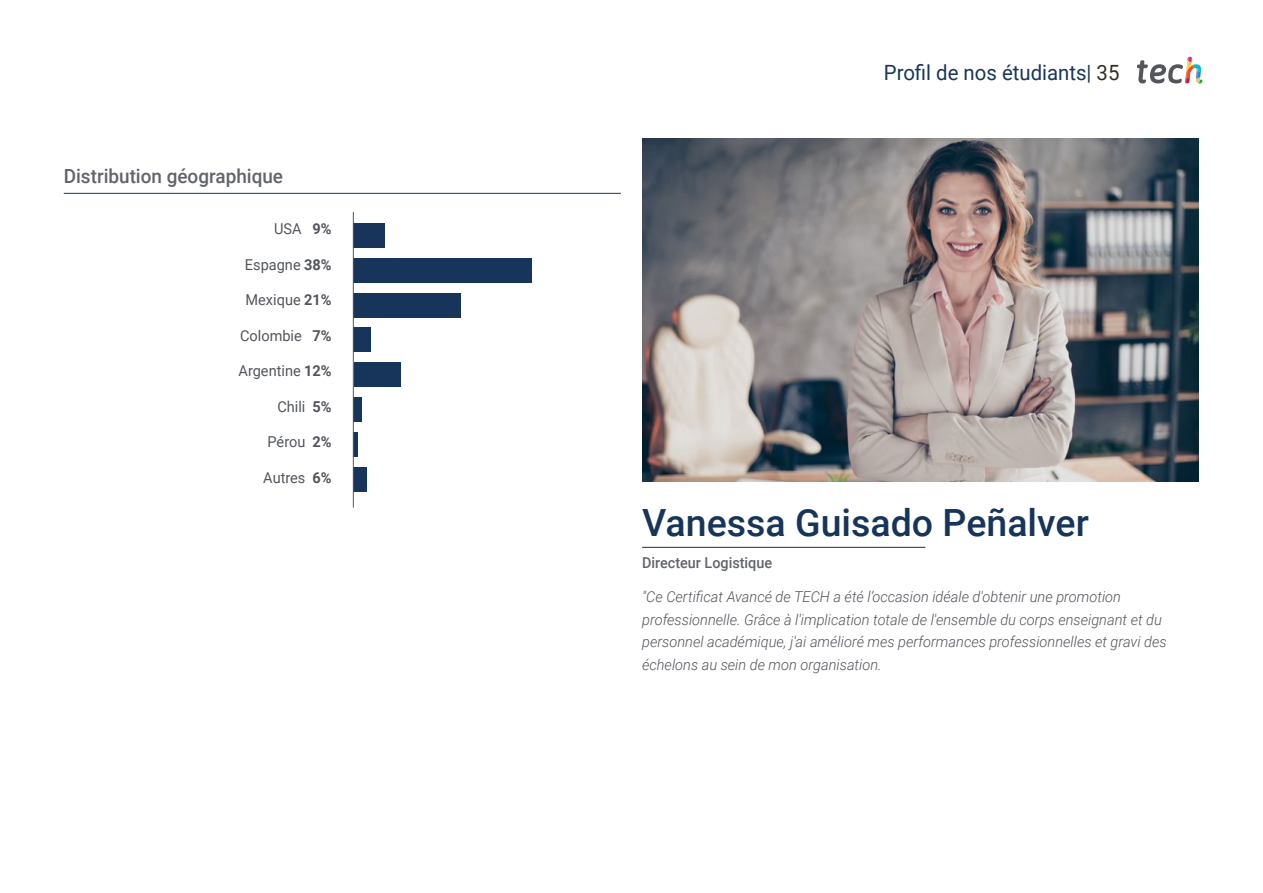
<style>
.page{position:relative;width:1263px;height:893px;background:#fff}
.page>*{position:absolute;margin:0;border:0;box-sizing:border-box;transform-origin:0 0}
.t1{font:500 37.5px "Roboto";color:#17355b}
.t2{font:21px "Roboto";color:#1a355c}
.t3{font:500 19.5px "Roboto";color:#61646a}
.t4{font:italic 300 15px/22.5px "Roboto";color:#52555b}
.t5{font:15px "Roboto";color:#52555b}
.t6{font:500 15px "Roboto";color:#61646a;scale:.96 1}
.s1{font-weight:700}
.s2{color:#312e20}
</style>
<div class="page">
<img style="left:642px;top:138px;width:556px;height:343px">
<hr style="left:64px;top:193px;width:557px;height:1px;background:#17355b">
<svg style="left:1137px;top:57px;width:65px;height:27px"></svg>
<div style="left:353px;top:223px;width:32px;height:25px;background:#17355b"></div>
<div style="left:353px;top:397px;width:9px;height:25px;background:#17355b"></div>
<div style="left:353px;top:258px;width:179px;height:25px;background:#17355b"></div>
<div style="left:353px;top:432px;width:5px;height:25px;background:#17355b"></div>
<div style="left:353px;top:293px;width:108px;height:24px;background:#17355b"></div>
<div style="left:353px;top:467px;width:14px;height:24px;background:#17355b"></div>
<div style="left:353px;top:327px;width:18px;height:25px;background:#17355b"></div>
<div style="left:354px;top:362px;width:46px;height:25px;background:#17355b"></div>
<hr style="left:353px;top:212px;width:1px;height:296px;background:#52555b">
<hr style="left:642px;top:547px;width:283px;height:1px;background:#123352">
<h3 class="t3" style="left:64px;top:162px;width:221px">Distribution géographique</h3>
<p class="t5" style="left:274px;top:218px;width:59px">USA <span class="s1">9%</span></p>
<p class="t5" style="left:245px;top:254px;width:88px">Espagne <span class="s1">38%</span></p>
<p class="t5" style="left:246px;top:289px;width:88px">Mexique <span class="s1">21%</span></p>
<p class="t5" style="left:240px;top:325px;width:93px">Colombie <span class="s1">7%</span></p>
<p class="t5" style="left:238px;top:360px;width:95px">Argentine <span class="s1">12%</span></p>
<p class="t5" style="left:277px;top:396px;width:56px">Chili <span class="s1">5%</span></p>
<p class="t5" style="left:268px;top:431px;width:66px">Pérou <span class="s1">2%</span></p>
<p class="t5" style="left:263px;top:467px;width:70px">Autres <span class="s1">6%</span></p>
<h2 class="t2" style="left:884px;top:57px;width:237px">Profil de nos étudiants| <span class="s2">35</span></h2>
<h1 class="t1" style="left:642px;top:496px;width:448px">Vanessa Guisado Peñalver</h1>
<p class="t6" style="left:642px;top:552px;width:137px">Directeur Logistique</p>
<p class="t4" style="left:642px;top:585px;width:526px">"Ce Certificat Avancé de TECH a été l’occasion idéale d'obtenir une promotion professionnelle. Grâce à l'implication totale de l'ensemble du corps enseignant et du personnel académique, j'ai amélioré mes performances professionnelles et gravi des échelons au sein de mon organisation.</p>
</div>
